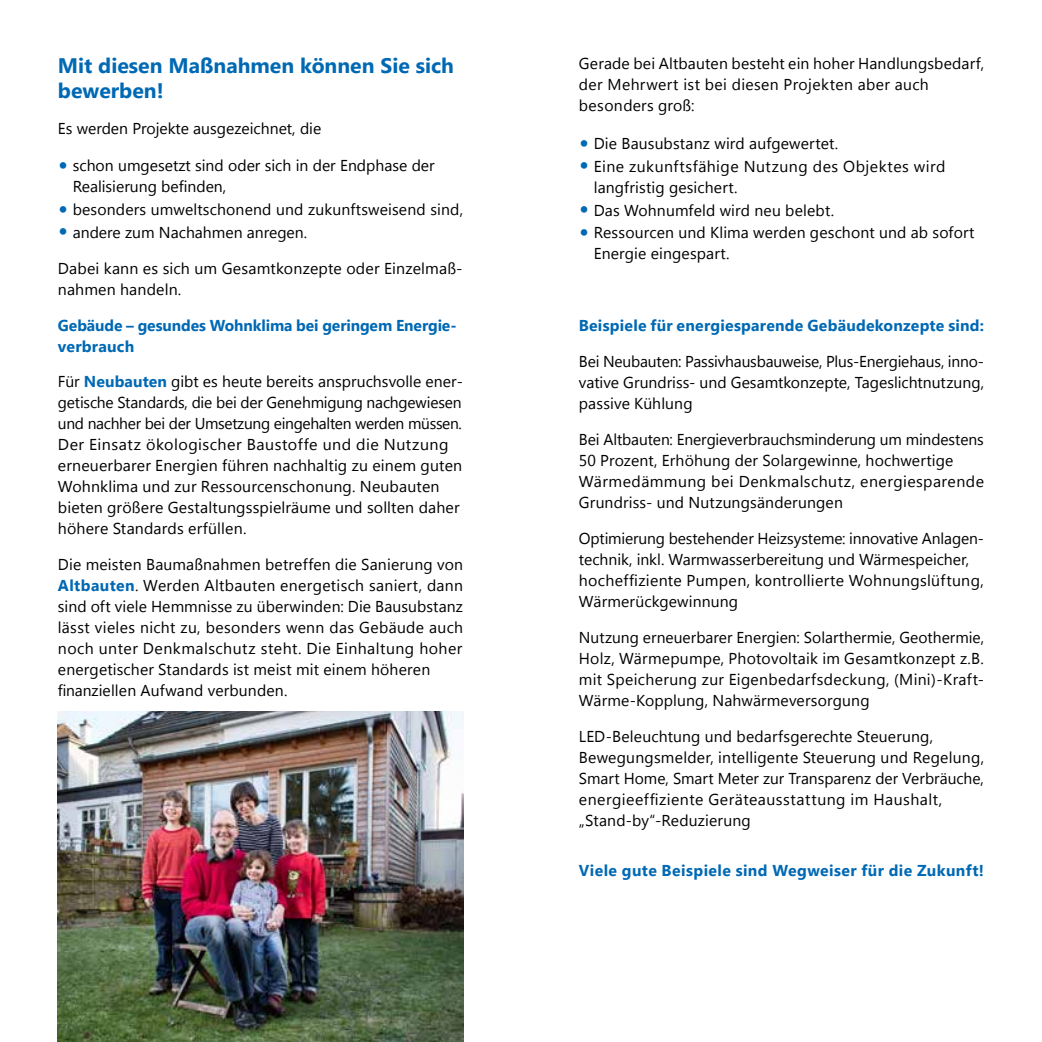
<style>
.page{position:relative;width:1042px;height:1042px;background:#fff}
.page>*{position:absolute;margin:0;border:0;box-sizing:border-box;transform-origin:0 0}
.t1{font:700 21px/24.5px "Segoe UI";color:#0069b4}
.t2{font:15.75px/21px "Segoe UI";letter-spacing:.01em;color:#000}
.t3{font:700 15.75px "Segoe UI";letter-spacing:.015em;color:#0069b4}
.t4{font:700 15.75px/21px "Segoe UI";letter-spacing:-.005em;color:#0069b4}
.s1{font-size:26.25px;color:#0069b4}
.s2{font-weight:700;color:#0069b4}
</style>
<div class="page">
<img style="left:58px;top:711px;width:405px;height:331px">
<h1 class="t1" style="left:58px;top:52px;width:398px">Mit diesen Maßnahmen können Sie sich bewerben!</h1>
<p class="t2" style="left:58px;top:117px;width:265px">Es werden Projekte ausgezeichnet, die</p>
<p class="t2" style="left:73px;top:154px;width:363px;text-indent:-15px"><span class="s1">•</span> schon umgesetzt sind oder sich in der Endphase der<br>Realisierung befinden,</p>
<p class="t2" style="left:58px;top:198px;width:407px"><span class="s1">•</span> besonders umweltschonend und zukunftsweisend sind,</p>
<p class="t2" style="left:58px;top:221px;width:251px"><span class="s1">•</span> andere zum Nachahmen anregen.</p>
<p class="t2" style="left:58px;top:257px;width:406px">Dabei kann es sich um Gesamtkonzepte oder Einzelmaß&shy;nahmen handeln.</p>
<p class="t4" style="left:58px;top:314px;width:400px">Gebäude – gesundes Wohnklima bei geringem Energie&shy;verbrauch</p>
<p class="t2" style="left:58px;top:371px;width:407px">Für <span class="s2">Neubauten</span> gibt es heute bereits anspruchsvolle ener&shy;getische Standards, die bei der Genehmigung nachgewiesen und nachher bei der Umsetzung eingehalten werden müssen.<br>Der Einsatz ökologischer Baustoffe und die Nutzung erneuerbarer Energien führen nachhaltig zu einem guten Wohnklima und zur Ressourcenschonung. Neubauten bieten größere Gestaltungsspielräume und sollten daher höhere Standards erfüllen.</p>
<p class="t2" style="left:58px;top:553px;width:407px">Die meisten Baumaßnahmen betreffen die Sanierung von <span class="s2">Altbauten</span>. Werden Altbauten energetisch saniert, dann sind oft viele Hemmnisse zu überwinden: Die Bausubstanz lässt vieles nicht zu, besonders wenn das Gebäude auch noch unter Denkmalschutz steht. Die Einhaltung hoher energetischer Standards ist meist mit einem höheren finanziellen Aufwand verbunden.</p>
<p class="t2" style="left:579px;top:53px;width:407px">Gerade bei Altbauten besteht ein hoher Handlungsbedarf, der Mehrwert ist bei diesen Projekten aber auch besonders groß:</p>
<p class="t2" style="left:579px;top:132px;width:261px"><span class="s1">•</span> Die Bausubstanz wird aufgewertet.</p>
<p class="t2" style="left:594px;top:155px;width:353px;text-indent:-15px"><span class="s1">•</span> Eine zukunftsfähige Nutzung des Objektes wird langfristig gesichert.</p>
<p class="t2" style="left:579px;top:199px;width:257px"><span class="s1">•</span> Das Wohnumfeld wird neu belebt.</p>
<p class="t2" style="left:594px;top:221px;width:382px;text-indent:-15px"><span class="s1">•</span> Ressourcen und Klima werden geschont und ab sofort<br>Energie eingespart.</p>
<p class="t3" style="left:579px;top:314px;width:407px">Beispiele für energiesparende Gebäudekonzepte sind:</p>
<p class="t2" style="left:579px;top:350px;width:407px;text-align:justify">Bei Neubauten: Passivhausbauweise, Plus-Energiehaus, inno&shy;vative Grundriss- und Gesamtkonzepte, Tageslichtnutzung, passive Kühlung</p>
<p class="t2" style="left:579px;top:428px;width:407px">Bei Altbauten: Energieverbrauchsminderung um mindestens 50 Prozent, Erhöhung der Solargewinne, hochwertige Wärmedämmung bei Denkmalschutz, energiesparende Grundriss- und Nutzungsänderungen</p>
<p class="t2" style="left:579px;top:527px;width:407px">Optimierung bestehender Heizsysteme: innovative Anlagen&shy;technik, inkl. Warmwasserbereitung und Wärmespeicher, hocheffiziente Pumpen, kontrollierte Wohnungslüftung, Wärmerückgewinnung</p>
<p class="t2" style="left:579px;top:626px;width:407px;text-align:justify">Nutzung erneuerbarer Energien: Solarthermie, Geothermie, Holz, Wärmepumpe, Photovoltaik im Gesamtkonzept z.B. mit Speicherung zur Eigenbedarfsdeckung, (Mini)-Kraft-Wärme-Kopplung, Nahwärmeversorgung</p>
<p class="t2" style="left:579px;top:725px;width:407px">LED-Beleuchtung und bedarfsgerechte Steuerung, Bewegungsmelder, intelligente Steuerung und Regelung, Smart Home, Smart Meter zur Transparenz der Verbräuche, energieeffiziente Geräteausstattung im Haushalt, „Stand-by“-Reduzierung</p>
<p class="t3" style="left:579px;top:859px;width:407px">Viele gute Beispiele sind Wegweiser für die Zukunft!</p>
</div>
